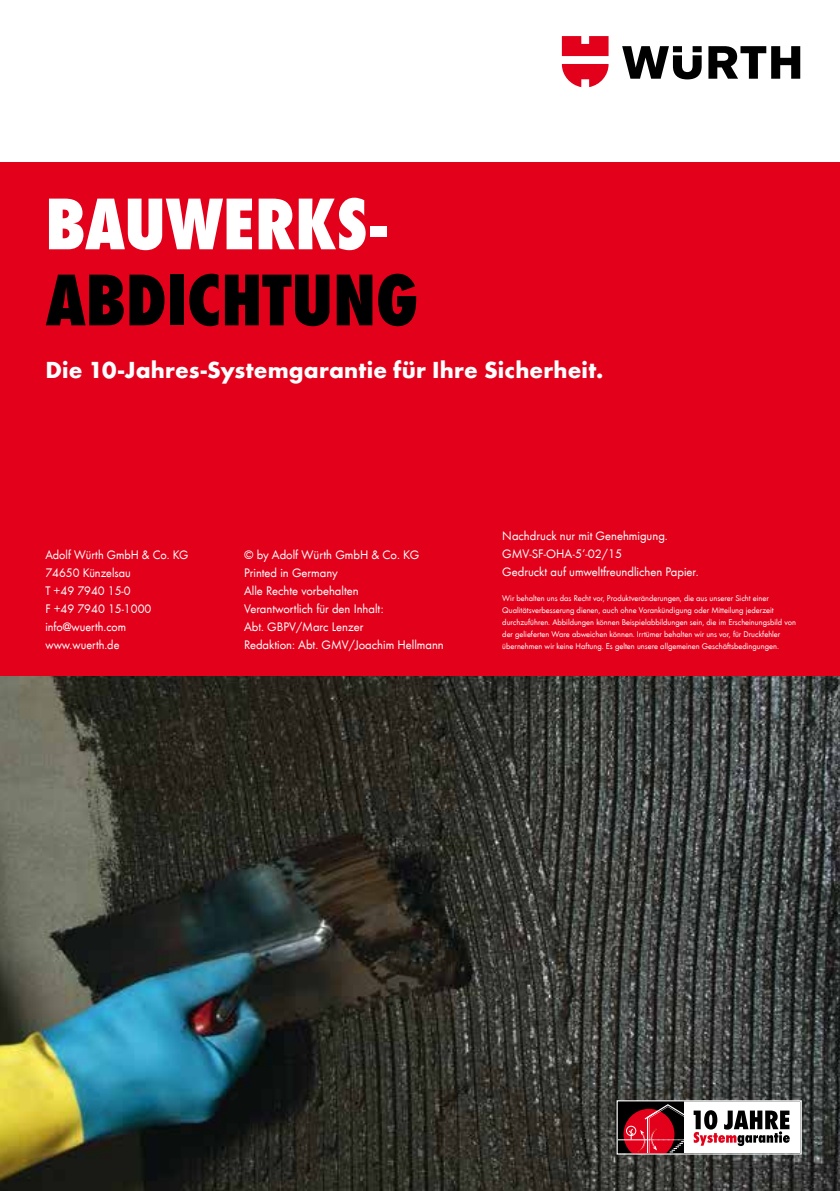
<style>
.page{position:relative;width:840px;height:1191px;background:#fff}
.page>*{position:absolute;margin:0;border:0;box-sizing:border-box;transform-origin:0 0}
.t1{font:800 condensed 76px "Wuerth";color:#000}
.t2{font:800 condensed 76px "Wuerth";color:#fff}
.t3{font:700 24px "Wuerth";letter-spacing:.005em;color:#fff}
.t4{font:12.8px/18.2px "Wuerth";color:#fff}
.t5{font:8.6px/12px "Wuerth";color:#fff}
</style>
<div class="page">
<svg style="left:622px;top:46px;width:177px;height:33px"></svg>
<svg style="left:561px;top:36px;width:47px;height:51px"></svg>
<div style="left:0;top:162px;width:839px;height:514px;background:#e2001a"></div>
<img style="left:0;top:676px;width:839px;height:515px">
<svg style="left:615px;top:1099px;width:186px;height:56px"></svg>
<h1 class="t2" style="left:45px;top:170px;width:342px">BAUWERKS-</h1>
<h1 class="t1" style="left:45px;top:246px;width:374px">ABDICHTUNG</h1>
<h2 class="t3" style="left:45px;top:352px;width:559px">Die 10-Jahres-Systemgarantie für Ihre Sicherheit.</h2>
<h3 class="t4" style="left:45px;top:545px;width:144px">Adolf Würth GmbH &amp; Co. KG<br>74650 Künzelsau<br>T +49 7940 15-0<br>F +49 7940 15-1000 info@wuerth.com www.wuerth.de</h3>
<h3 class="t4" style="left:244px;top:545px;width:201px">© by Adolf Würth GmbH &amp; Co. KG<br>Printed in Germany<br>Alle Rechte vorbehalten<br>Verantwortlich für den Inhalt:<br>Abt. GBPV/Marc Lenzer<br>Redaktion: Abt. GMV/Joachim Hellmann</h3>
<h3 class="t4" style="left:502px;top:526px;width:198px">Nachdruck nur mit Genehmigung.<br>GMV-SF-OHA-5‘-02/15<br>Gedruckt auf umweltfreundlichen Papier.</h3>
<p class="t5" style="left:502px;top:592px;width:295px">Wir behalten uns das Recht vor, Produktveränderungen, die aus unserer Sicht einer Qualitätsverbesserung dienen, auch ohne Vorankündigung oder Mitteilung jederzeit durchzuführen. Abbildungen können Beispielabbildungen sein, die im Erscheinungsbild von der gelieferten Ware abweichen können. Irrtümer behalten wir uns vor, für Druckfehler übernehmen wir keine Haftung. Es gelten unsere allgemeinen Geschäftsbedingungen.</p>
</div>
